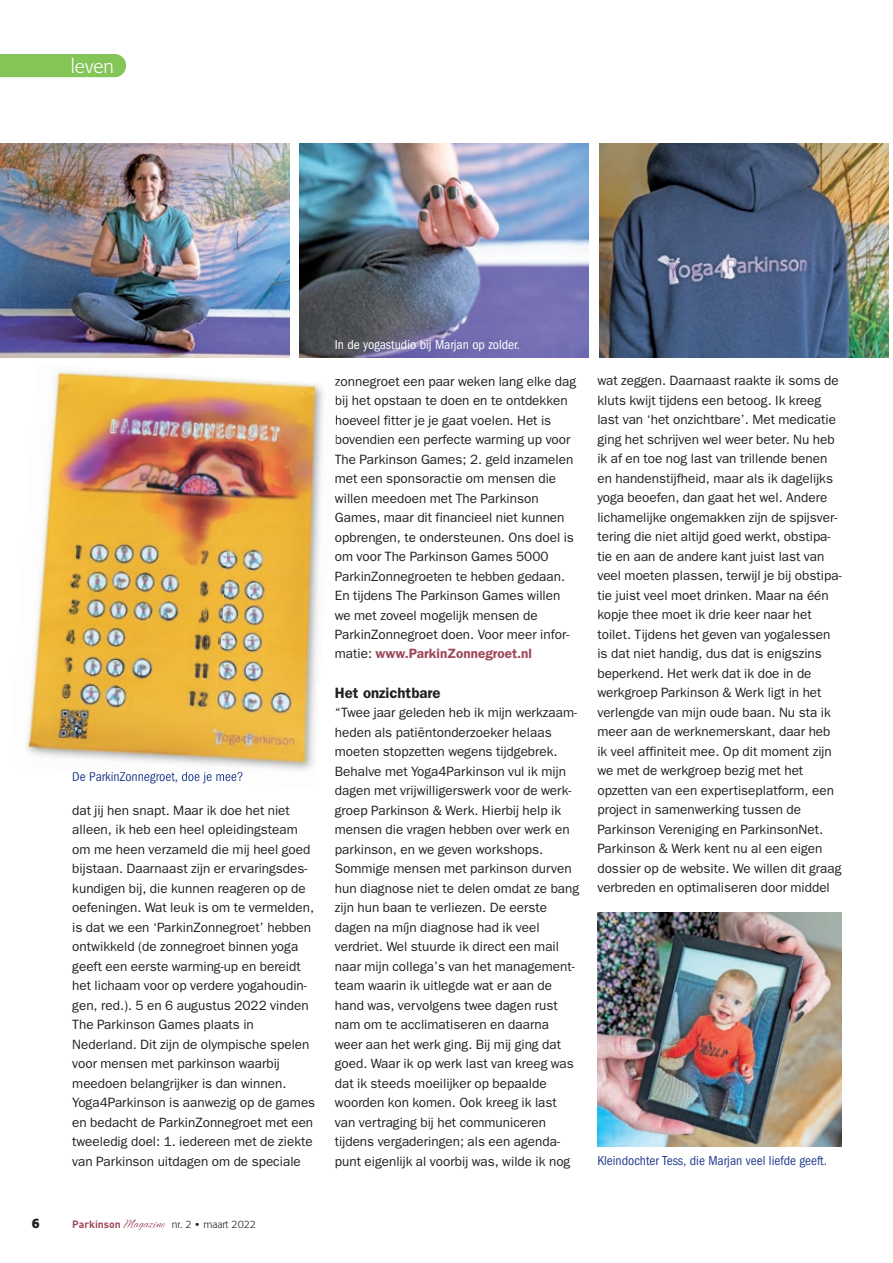
<style>
.page{position:relative;width:893px;height:1263px;background:#fff}
.page>*{position:absolute;margin:0;border:0;box-sizing:border-box;transform-origin:0 0}
.t1{font:300 19.2px "Formata";color:#fff}
.t2{font:600 15px "Franklin Gothic";color:#231f20}
.t3{font:13.5px/19.5px "Franklin Gothic";color:#231f20}
.t4{font:condensed 13.5px "Franklin Gothic";color:#253f8e}
.t5{font:condensed 13.5px "Franklin Gothic";color:#fff}
.t6{font:700 13.5px "Formata";color:#231f20}
.t7{font:300 10.5px "Formata";color:#231f20}
.t8{font:700 10.5px "DIN";color:#9f4859}
.s1{font-family:"Franklin Gothic";font-weight:600}
.s2{font-weight:600;color:#9f4859}
</style>
<div class="page">
<img style="left:597px;top:912px;width:245px;height:234px">
<div style="left:0;top:54px;width:126px;height:23px;background:#83c557"></div>
<img style="left:0;top:143px;width:289px;height:214px">
<img style="left:600px;top:143px;width:289px;height:214px">
<img style="left:300px;top:143px;width:289px;height:214px">
<img style="left:335px;top:384px;width:5px;height:60px">
<img style="left:94px;top:773px;width:149px;height:9px">
<svg style="left:335px;top:385px;width:5px;height:3px"></svg>
<svg style="left:336px;top:396px;width:3px;height:11px"></svg>
<svg style="left:336px;top:415px;width:2px;height:12px"></svg>
<img style="left:46px;top:371px;width:168px;height:144px">
<img style="left:214px;top:378px;width:109px;height:353px">
<img style="left:34px;top:515px;width:195px;height:166px">
<img style="left:26px;top:667px;width:192px;height:98px">
<img style="left:211px;top:731px;width:104px;height:41px">
<img style="left:75px;top:772px;width:168px;height:1px">
<svg style="left:123px;top:1219px;width:43px;height:11px"></svg>
<h1 class="t1" style="left:71px;top:55px;width:44px">leven</h1>
<p class="t4" style="left:72px;top:769px;width:173px">De ParkinZonnegroet, doe je mee?</p>
<p class="t3" style="left:72px;top:800px;width:244px">dat jij hen snapt. Maar ik doe het niet alleen, ik heb een heel opleidingsteam om me heen verzameld die mij heel goed bijstaan. Daarnaast zijn er ervaringsdes&shy;kundigen bij, die kunnen reageren op de oefeningen. Wat leuk is om te vermelden, is dat we een ‘ParkinZonnegroet’ hebben ontwikkeld (de zonnegroet binnen yoga geeft een eerste warming-up en bereidt het lichaam voor op verdere yogahoudin&shy;gen, red.). 5 en 6 augustus 2022 vinden The Parkinson Games plaats in Nederland. Dit zijn de olympische spelen voor mensen met parkinson waarbij meedoen belangrijker is dan winnen.<br>Yoga4Parkinson is aanwezig op de games en bedacht de ParkinZonnegroet met een tweeledig doel: 1. iedereen met de ziekte van Parkinson uitdagen om de speciale</p>
<p class="t6" style="left:32px;top:1214px;width:9px">6</p>
<p class="t8" style="left:72px;top:1217px;width:50px">Parkinson</p>
<p class="t7" style="left:172px;top:1218px;width:86px">nr. 2 <span class="s1">•</span> maart 2022</p>
<p class="t5" style="left:335px;top:336px;width:187px">In de yogastudio bij Marjan op zolder.</p>
<p class="t3" style="left:335px;top:371px;width:243px">zonnegroet een paar weken lang elke dag bij het opstaan te doen en te ontdekken hoeveel fitter je je gaat voelen. Het is bovendien een perfecte warming up voor The Parkinson Games; 2. geld inzamelen met een sponsoractie om mensen die willen meedoen met The Parkinson Games, maar dit financieel niet kunnen opbrengen, te ondersteunen. Ons doel is om voor The Parkinson Games 5000<br>ParkinZonnegroeten te hebben gedaan.<br>En tijdens The Parkinson Games willen we met zoveel mogelijk mensen de ParkinZonnegroet doen. Voor meer infor&shy;matie: <span class="s2">www.ParkinZonnegroet.nl</span></p>
<p class="t2" style="left:335px;top:683px;width:107px">Het onzichtbare</p>
<p class="t3" style="left:335px;top:703px;width:246px">“Twee jaar geleden heb ik mijn werkzaam&shy;heden als patiëntonderzoeker helaas moeten stopzetten wegens tijdgebrek.<br>Behalve met Yoga4Parkinson vul ik mijn dagen met vrijwilligerswerk voor de werk&shy;groep Parkinson &amp; Werk. Hierbij help ik mensen die vragen hebben over werk en parkinson, en we geven workshops.<br>Sommige mensen met parkinson durven hun diagnose niet te delen omdat ze bang zijn hun baan te verliezen. De eerste dagen na míjn diagnose had ik veel verdriet. Wel stuurde ik direct een mail naar mijn collega’s van het management&shy;team waarin ik uitlegde wat er aan de hand was, vervolgens twee dagen rust nam om te acclimatiseren en daarna weer aan het werk ging. Bij mij ging dat goed. Waar ik op werk last van kreeg was dat ik steeds moeilijker op bepaalde woorden kon komen. Ook kreeg ik last van vertraging bij het communiceren tijdens vergaderingen; als een agenda&shy;punt eigenlijk al voorbij was, wilde ik nog</p>
<p class="t3" style="left:597px;top:371px;width:246px">wat zeggen. Daarnaast raakte ik soms de kluts kwijt tijdens een betoog. Ik kreeg last van ‘het onzichtbare’. Met medicatie ging het schrijven wel weer beter. Nu heb ik af en toe nog last van trillende benen en handenstijfheid, maar als ik dagelijks yoga beoefen, dan gaat het wel. Andere lichamelijke ongemakken zijn de spijsver&shy;tering die niet altijd goed werkt, obstipa&shy;tie en aan de andere kant juist last van veel moeten plassen, terwijl je bij obstipa&shy;tie juist veel moet drinken. Maar na één kopje thee moet ik drie keer naar het toilet. Tijdens het geven van yogalessen is dat niet handig, dus dat is enigszins beperkend. Het werk dat ik doe in de werkgroep Parkinson &amp; Werk ligt in het verlengde van mijn oude baan. Nu sta ik meer aan de werknemerskant, daar heb ik veel affiniteit mee. Op dit moment zijn we met de werkgroep bezig met het opzetten van een expertiseplatform, een project in samenwerking tussen de Parkinson Vereniging en ParkinsonNet.<br>Parkinson &amp; Werk kent nu al een eigen dossier op de website. We willen dit graag verbreden en optimaliseren door middel</p>
<p class="t4" style="left:597px;top:1153px;width:231px">Kleindochter Tess, die Marjan veel liefde geeft.</p>
</div>
